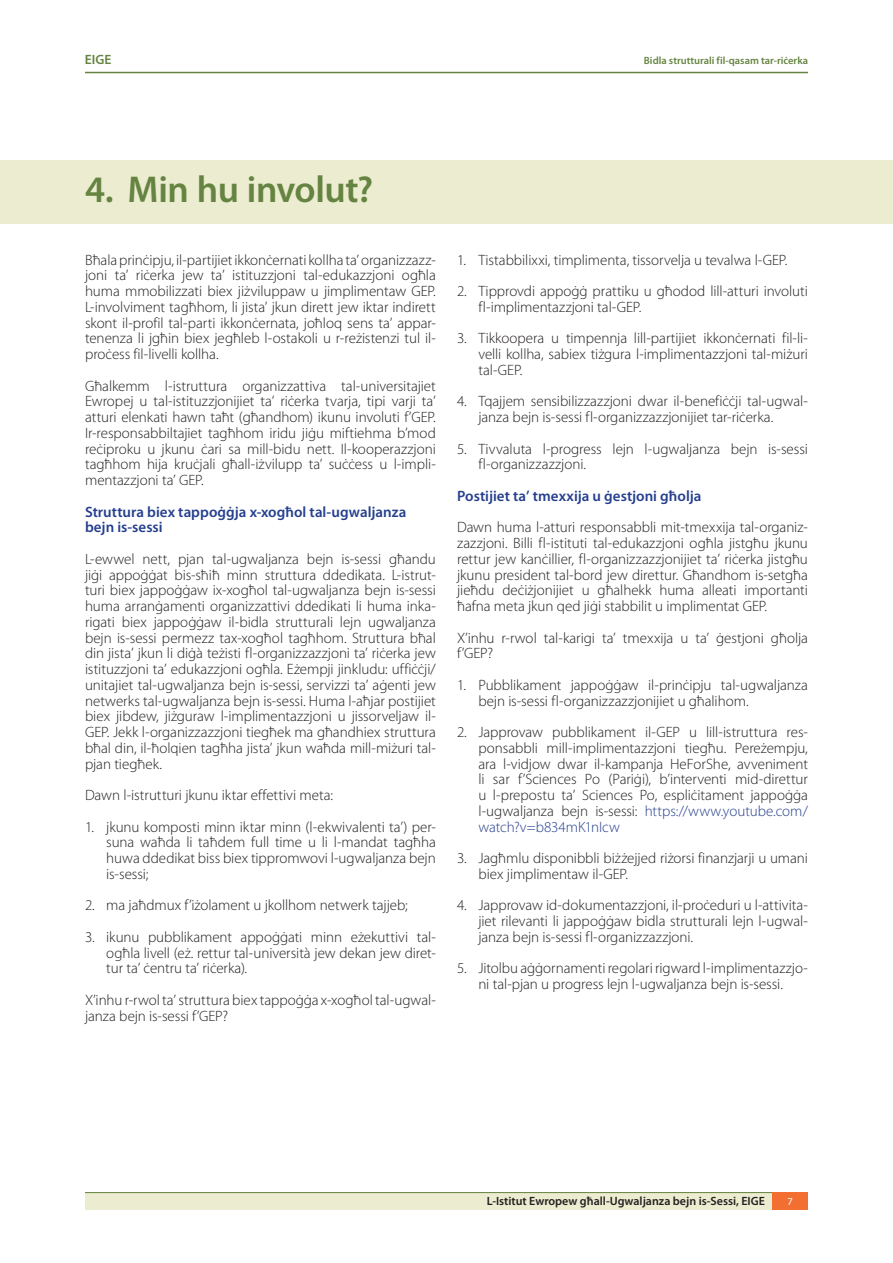
<style>
.page{position:relative;width:893px;height:1263px;background:#fff}
.page>*{position:absolute;margin:0;border:0;box-sizing:border-box;transform-origin:0 0}
.Title_1_Right{font:600 37.5px "Myriad Pro";letter-spacing:-.01em;color:#658441}
.Body_text{font:300 15px/15.8px "Myriad Pro";letter-spacing:-.005em;color:#231f20;text-align:justify}
.text_bullet_1{font:300 15px/15.8px "Myriad Pro";letter-spacing:-.005em;color:#231f20;text-align:justify}
.title_4_next{font:600 15px/15.8px "Myriad Pro";color:#253f8e}
.t1{font:600 13.5px "Myriad Pro";color:#658441}
.t2{font:600 12px "Myriad Pro";color:#231f20}
.t3{font:600 10.5px "Myriad Pro";color:#658441}
.t4{font:10.5px "Myriad Pro";color:#fff}
.s1{color:#253f8e}
</style>
<div class="page">
<hr style="left:85px;top:72px;width:723px;height:1px;background:#658441">
<div style="left:85px;top:1192px;width:695px;height:18px;background:#ececd0"></div>
<hr style="left:85px;top:1192px;width:688px;height:1px;background:#658441">
<div style="left:772px;top:1192px;width:36px;height:18px;background:#f36e31"></div>
<div style="left:0;top:161px;width:893px;height:63px;background:#ececd0"></div>
<p class="t1" style="left:85px;top:52px;width:28px">EIGE</p>
<p class="t3" style="left:644px;top:54px;width:166px">Bidla strutturali fil-qasam tar-riċerka</p>
<p class="Title_1_Right" style="left:85px;top:168px;width:290px">4. Min hu involut?</p>
<p class="Body_text" style="left:85px;top:252px;width:352px">Bħala prinċipju, il-partijiet ikkonċernati kollha ta’ organizzazz&shy;joni ta’ riċerka jew ta’ istituzzjoni tal-edukazzjoni ogħla huma mmobilizzati biex jiżviluppaw u jimplimentaw GEP.<br>L-involviment tagħhom, li jista’ jkun dirett jew iktar indirett skont il-profil tal-parti ikkonċernata, joħloq sens ta’ appar&shy;tenenza li jgħin biex jegħleb l-ostakoli u r-reżistenzi tul il&shy;proċess fil-livelli kollha.</p>
<p class="Body_text" style="left:85px;top:378px;width:352px">Għalkemm l-istruttura organizzattiva tal-universitajiet Ewropej u tal-istituzzjonijiet ta’ riċerka tvarja, tipi varji ta’ atturi elenkati hawn taħt (għandhom) ikunu involuti f’GEP.<br>Ir-responsabbiltajiet tagħhom iridu jiġu miftiehma b’mod reċiproku u jkunu ċari sa mill-bidu nett. Il-kooperazzjoni tagħhom hija kruċjali għall-iżvilupp ta’ suċċess u l-impli&shy;mentazzjoni ta’ GEP.</p>
<p class="title_4_next" style="left:85px;top:504px;width:323px">Struttura biex tappoġġja x-xogħol tal-ugwaljanza bejn is-sessi</p>
<p class="Body_text" style="left:85px;top:551px;width:352px">L-ewwel nett, pjan tal-ugwaljanza bejn is-sessi għandu jiġi appoġġat bis-sħiħ minn struttura ddedikata. L-istrut&shy;turi biex jappoġġaw ix-xogħol tal-ugwaljanza bejn is-sessi huma arranġamenti organizzattivi ddedikati li huma inka&shy;rigati biex jappoġġaw il-bidla strutturali lejn ugwaljanza bejn is-sessi permezz tax-xogħol tagħhom. Struttura bħal din jista’ jkun li diġà teżisti fl-organizzazzjoni ta’ riċerka jew istituzzjoni ta’ edukazzjoni ogħla. Eżempji jinkludu: uffiċċji/ unitajiet tal-ugwaljanza bejn is-sessi, servizzi ta’ aġenti jew netwerks tal-ugwaljanza bejn is-sessi. Huma l-aħjar postijiet biex jibdew, jiżguraw l-implimentazzjoni u jissorveljaw il-GEP. Jekk l-organizzazzjoni tiegħek ma għandhiex struttura bħal din, il-ħolqien tagħha jista’ jkun waħda mill-miżuri tal&shy;pjan tiegħek.</p>
<p class="Body_text" style="left:85px;top:787px;width:249px">Dawn l-istrutturi jkunu iktar effettivi meta:</p>
<p class="text_bullet_1" style="left:106px;top:819px;width:331px;text-indent:-21px">1. jkunu komposti minn iktar minn (l-ekwivalenti ta’) per&shy;suna waħda li taħdem full time u li l-mandat tagħha huwa ddedikat biss biex tippromwovi l-ugwaljanza bejn is-sessi;</p>
<p class="text_bullet_1" style="left:85px;top:898px;width:324px">2. ma jaħdmux f’iżolament u jkollhom netwerk tajjeb;</p>
<p class="text_bullet_1" style="left:106px;top:929px;width:331px;text-indent:-21px">3. ikunu pubblikament appoġġati minn eżekuttivi tal&shy;ogħla livell (eż. rettur tal-università jew dekan jew diret&shy;tur ta’ ċentru ta’ riċerka).</p>
<p class="Body_text" style="left:85px;top:992px;width:352px">X’inhu r-rwol ta’ struttura biex tappoġġa x-xogħol tal-ugwal&shy;janza bejn is-sessi f’GEP?</p>
<p class="text_bullet_1" style="left:457px;top:252px;width:332px">1. Tistabbilixxi, timplimenta, tissorvelja u tevalwa l-GEP.</p>
<p class="text_bullet_1" style="left:478px;top:283px;width:331px;text-indent:-21px">2. Tipprovdi appoġġ prattiku u għodod lill-atturi involuti fl-implimentazzjoni tal-GEP.</p>
<p class="text_bullet_1" style="left:478px;top:331px;width:331px;text-indent:-21px">3. Tikkoopera u timpennja lill-partijiet ikkonċernati fil-li&shy;velli kollha, sabiex tiżgura l-implimentazzjoni tal-miżuri tal-GEP.</p>
<p class="text_bullet_1" style="left:478px;top:394px;width:331px;text-indent:-21px">4. Tqajjem sensibilizzazzjoni dwar il-benefiċċji tal-ugwal&shy;janza bejn is-sessi fl-organizzazzjonijiet tar-riċerka.</p>
<p class="text_bullet_1" style="left:478px;top:441px;width:331px;text-indent:-21px">5. Tivvaluta l-progress lejn l-ugwaljanza bejn is-sessi fl-organizzazzjoni.</p>
<p class="title_4_next" style="left:457px;top:488px;width:246px">Postijiet ta’ tmexxija u ġestjoni għolja</p>
<p class="Body_text" style="left:457px;top:520px;width:352px">Dawn huma l-atturi responsabbli mit-tmexxija tal-organiz&shy;zazzjoni. Billi fl-istituti tal-edukazzjoni ogħla jistgħu jkunu rettur jew kanċillier, fl-organizzazzjonijiet ta’ riċerka jistgħu jkunu president tal-bord jew direttur. Għandhom is-setgħa jieħdu deċiżjonijiet u għalhekk huma alleati importanti ħafna meta jkun qed jiġi stabbilit u implimentat GEP.</p>
<p class="Body_text" style="left:457px;top:630px;width:352px">X’inhu r-rwol tal-karigi ta’ tmexxija u ta’ ġestjoni għolja f’GEP?</p>
<p class="text_bullet_1" style="left:478px;top:677px;width:331px;text-indent:-21px">1. Pubblikament jappoġġaw il-prinċipju tal-ugwaljanza bejn is-sessi fl-organizzazzjonijiet u għalihom.</p>
<p class="text_bullet_1" style="left:478px;top:724px;width:331px;text-indent:-21px">2. Japprovaw pubblikament il-GEP u lill-istruttura res&shy;ponsabbli mill-implimentazzjoni tiegħu. Pereżempju, ara l-vidjow dwar il-kampanja HeForShe, avveniment li sar f’Sciences Po (Pariġi), b’interventi mid-direttur u l-prepostu ta’ Sciences Po, espliċitament jappoġġa l-ugwaljanza bejn is-sessi: <span class="s1">https://www.youtube.com/ watch?v=b834mK1nIcw</span></p>
<p class="text_bullet_1" style="left:478px;top:850px;width:331px;text-indent:-21px">3. Jagħmlu disponibbli biżżejjed riżorsi finanzjarji u umani biex jimplimentaw il-GEP.</p>
<p class="text_bullet_1" style="left:478px;top:898px;width:331px;text-indent:-21px">4. Japprovaw id-dokumentazzjoni, il-proċeduri u l-attivita&shy;jiet rilevanti li jappoġġaw bidla strutturali lejn l-ugwal&shy;janza bejn is-sessi fl-organizzazzjoni.</p>
<p class="text_bullet_1" style="left:457px;top:961px;width:352px;text-align:center">5. Jitolbu aġġornamenti regolari rigward l-implimentazzjo&shy;ni tal-pjan u progress lejn l-ugwaljanza bejn is-sessi.</p>
<p class="t2" style="left:487px;top:1194px;width:280px">L-Istitut Ewropew għall-Ugwaljanza bejn is-Sessi, EIGE</p>
<p class="t4" style="left:787px;top:1195px;width:7px">7</p>
</div>
